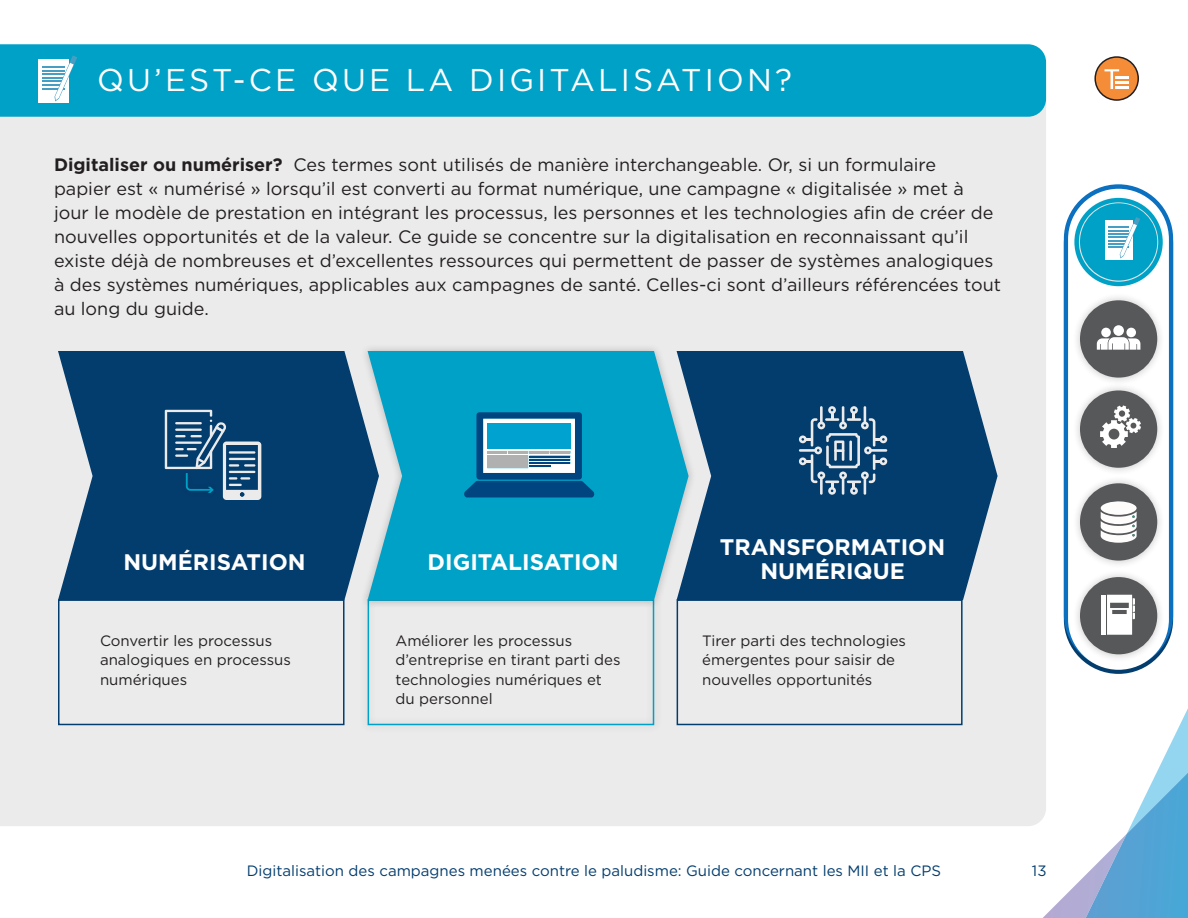
<style>
.page{position:relative;width:1188px;height:918px;background:#fff}
.page>*{position:absolute;margin:0;border:0;box-sizing:border-box;transform-origin:0 0}
.t1{font:31.5px "Gotham";letter-spacing:.1em;color:#fff}
.t2{font:700 22.5px/24px "Gotham";color:#fff;text-align:center}
.t3{font:18px/24px "Gotham";color:#231f20}
.t4{font:15px/19.5px "Gotham";color:#231f20}
.t5{font:15px "Gotham";color:#033d6e}
.s1{font-weight:700}
</style>
<div class="page">
<div style="left:0;top:117px;width:1046px;height:709px;background:#ebebeb"></div>
<div style="left:0;top:44px;width:1046px;height:73px;background:#00a1c7"></div>
<div style="left:39px;top:59px;width:30px;height:44px;background:#fff"></div>
<svg style="left:42px;top:55px;width:35px;height:46px"></svg>
<div style="left:1064px;top:184px;width:109px;height:485px;background:#0a70bf;border-radius:55px"></div>
<div style="left:1068px;top:189px;width:101px;height:481px;background:#fff;border-radius:50px"></div>
<div style="left:1072px;top:475px;width:93px;height:93px;background:#231f20;opacity:.25"></div>
<div style="left:1080px;top:483px;width:77px;height:78px;background:#57585a;border-radius:50%"></div>
<svg style="left:1100px;top:501px;width:37px;height:42px"></svg>
<div style="left:1072px;top:569px;width:93px;height:93px;background:#231f20;opacity:.25"></div>
<div style="left:1080px;top:577px;width:77px;height:77px;background:#57585a;border-radius:50%"></div>
<svg style="left:1031px;top:595px;width:157px;height:323px"></svg>
<div style="left:1072px;top:195px;width:93px;height:94px;background:#231f20;opacity:.25"></div>
<div style="left:1080px;top:203px;width:77px;height:78px;background:#00a1c7;border-radius:50%"></div>
<div style="left:1105px;top:220px;width:28px;height:39px;background:#fff"></div>
<svg style="left:1109px;top:217px;width:31px;height:41px"></svg>
<div style="left:1074px;top:198px;width:89px;height:88px;border:4px solid #00a1c7;border-radius:50%"></div>
<div style="left:1095px;top:57px;width:43px;height:43px;background:#f58c38;border-radius:50%"></div>
<div style="left:1094px;top:56px;width:45px;height:45px;border:2px solid #231f20;border-radius:50%"></div>
<svg style="left:1105px;top:69px;width:14px;height:20px"></svg>
<hr style="left:1115px;top:76px;width:14px;height:3px;background:#fff">
<hr style="left:1115px;top:81px;width:14px;height:3px;background:#fff">
<hr style="left:1115px;top:86px;width:14px;height:3px;background:#fff">
<div style="left:1072px;top:292px;width:93px;height:93px;background:#231f20;opacity:.25"></div>
<div style="left:1080px;top:300px;width:77px;height:78px;background:#57585a;border-radius:50%"></div>
<div style="left:1101px;top:328px;width:10px;height:9px;background:#fff;border-radius:50%"></div>
<div style="left:1126px;top:328px;width:10px;height:9px;background:#fff;border-radius:50%"></div>
<svg style="left:1097px;top:337px;width:43px;height:13px"></svg>
<div style="left:1113px;top:325px;width:11px;height:11px;background:#fff;border-radius:50%"></div>
<div style="left:1072px;top:382px;width:93px;height:94px;background:#231f20;opacity:.25"></div>
<div style="left:1080px;top:390px;width:77px;height:78px;background:#57585a;border-radius:50%"></div>
<svg style="left:1100px;top:405px;width:41px;height:43px"></svg>
<div style="left:58px;top:599px;width:287px;height:126px;border:2px solid #033d6e"></div>
<div style="left:359px;top:591px;width:303px;height:142px;background:#ebebeb"></div>
<div style="left:368px;top:599px;width:286px;height:126px;border:2px solid #00a1c7"></div>
<div style="left:677px;top:599px;width:286px;height:126px;border:2px solid #033d6e"></div>
<svg style="left:58px;top:351px;width:302px;height:249px;fill:#033d6e"></svg>
<div style="left:360px;top:343px;width:336px;height:265px;background:#231f20;opacity:.25"></div>
<svg style="left:368px;top:351px;width:309px;height:249px;fill:#00a1c7"></svg>
<svg style="left:677px;top:351px;width:321px;height:249px;fill:#033d6e"></svg>
<div style="left:201px;top:479px;width:20px;height:22px;background:#033d6e"></div>
<svg style="left:165px;top:410px;width:96px;height:90px"></svg>
<svg style="left:463px;top:412px;width:132px;height:85px"></svg>
<svg style="left:799px;top:406px;width:88px;height:89px"></svg>
<p class="t1" style="left:97px;top:60px;width:696px">QU’EST-CE QUE LA DIGITALISATION?</p>
<p class="t3" style="left:54px;top:153px;width:949px"><span class="s1">Digitaliser ou numériser?</span> Ces termes sont utilisés de manière interchangeable. Or, si un formulaire<br>papier est « numérisé » lorsqu’il est converti au format numérique, une campagne « digitalisée » met à jour le modèle de prestation en intégrant les processus, les personnes et les technologies afin de créer de nouvelles opportunités et de la valeur. Ce guide se concentre sur la digitalisation en reconnaissant qu’il existe déjà de nombreuses et d’excellentes ressources qui permettent de passer de systèmes analogiques à des systèmes numériques, applicables aux campagnes de santé. Celles-ci sont d’ailleurs référencées tout au long du guide.</p>
<p class="t2" style="left:124px;top:550px;width:184px">NUMÉRISATION</p>
<p class="t2" style="left:428px;top:550px;width:193px">DIGITALISATION</p>
<p class="t2" style="left:720px;top:535px;width:227px">TRANSFORMATION<br>NUMÉRIQUE</p>
<p class="t4" style="left:100px;top:630px;width:192px">Convertir les processus analogiques en processus numériques</p>
<p class="t4" style="left:396px;top:630px;width:226px">Améliorer les processus d’entreprise en tirant parti des technologies numériques et du personnel</p>
<p class="t4" style="left:702px;top:630px;width:205px">Tirer parti des technologies émergentes pour saisir de nouvelles opportunités</p>
<p class="t5" style="left:247px;top:861px;width:696px">Digitalisation des campagnes menées contre le paludisme: Guide concernant les MII et la CPS</p>
<p class="t5" style="left:1032px;top:861px;width:16px">13</p>
</div>
